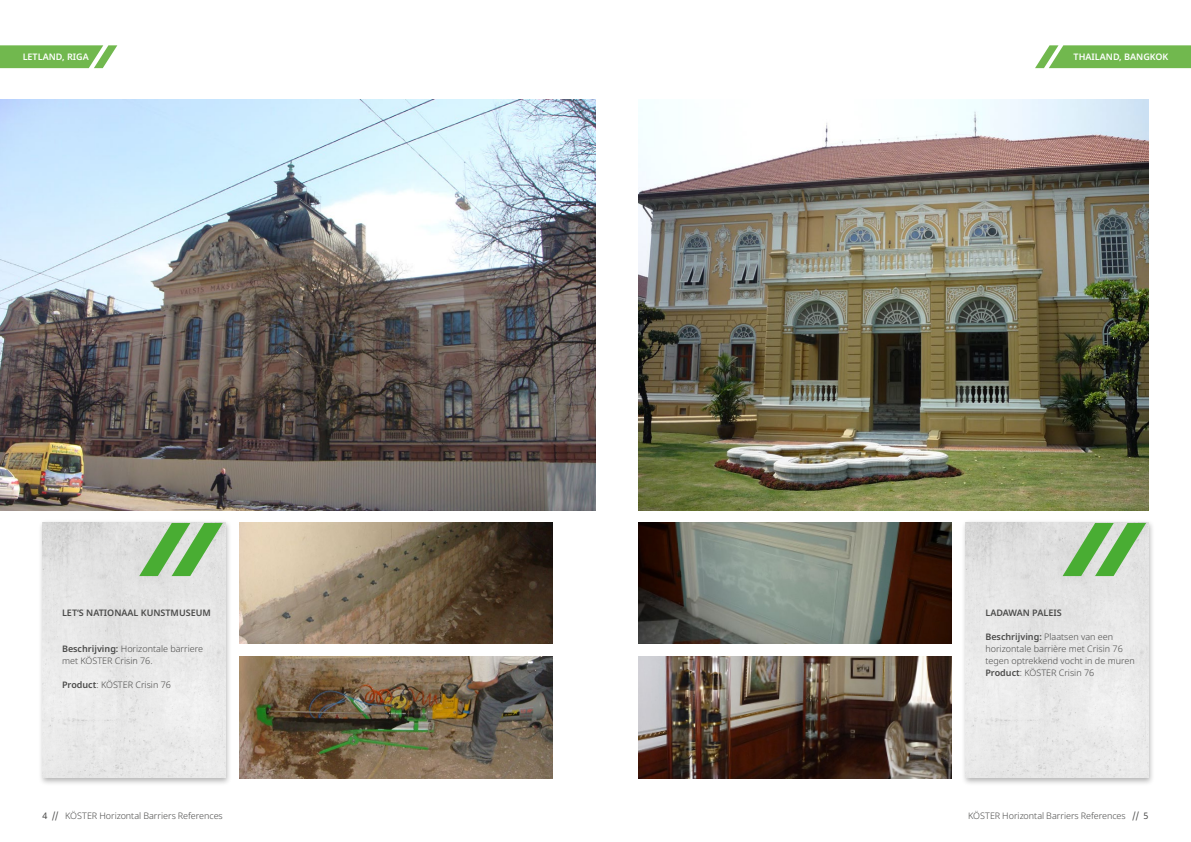
<style>
.page{position:relative;width:1191px;height:842px;background:#fff}
.page>*{position:absolute;margin:0;border:0;box-sizing:border-box;transform-origin:0 0}
.t1{font:300 9px/12px "Noto Sans";color:#4a4a49}
.t2{font:600 9px "Noto Sans";color:#4a4a49}
.t3{font:600 9px "Noto Sans";color:#fff}
.s1{font-weight:600}
.s2{font-weight:400}
</style>
<div class="page">
<svg style="left:0;top:45px;width:117px;height:23px;background:#81c062"></svg>
<div style="left:38px;top:519px;width:194px;height:266px;background:#000;opacity:.3"></div>
<img style="left:43px;top:522px;width:182px;height:255px">
<svg style="left:1035px;top:45px;width:156px;height:23px;background:#7ebe5e"></svg>
<svg style="left:139px;top:523px;width:84px;height:53px;background:#9cc993"></svg>
<div style="left:961px;top:519px;width:194px;height:266px;background:#000;opacity:.3"></div>
<img style="left:966px;top:522px;width:182px;height:255px">
<svg style="left:1062px;top:523px;width:84px;height:53px;background:#9cc993"></svg>
<img style="left:0;top:99px;width:595px;height:411px">
<img style="left:239px;top:522px;width:314px;height:122px">
<img style="left:239px;top:657px;width:314px;height:122px">
<img style="left:638px;top:99px;width:510px;height:411px">
<img style="left:638px;top:522px;width:313px;height:122px">
<img style="left:638px;top:657px;width:313px;height:122px">
<p class="t3" style="left:23px;top:50px;width:68px">LETLAND, RIGA</p>
<p class="t2" style="left:62px;top:607px;width:150px">LET‘S NATIONAAL KUNSTMUSEUM</p>
<p class="t1" style="left:62px;top:643px;width:143px"><span class="s1">Beschrijving:</span> Horizontale barriere met KÖSTER Crisin 76.</p>
<p class="t1" style="left:62px;top:679px;width:110px"><span class="s1">Product</span>: KÖSTER Crisin 76</p>
<p class="t3" style="left:1073px;top:51px;width:96px">THAILAND, BANGKOK</p>
<p class="t2" style="left:985px;top:607px;width:78px">LADAWAN PALEIS</p>
<p class="t1" style="left:985px;top:631px;width:151px"><span class="s1">Beschrijving:</span> Plaatsen van een horizontale barrière met Crisin 76 tegen optrekkend vocht in de muren<br><span class="s1">Product</span>: KÖSTER Crisin 76</p>
<p class="t1" style="left:43px;top:810px;width:182px"><span class="s2">4 //</span> KÖSTER Horizontal Barriers References</p>
<p class="t1" style="left:968px;top:810px;width:182px">KÖSTER Horizontal Barriers References <span class="s2">// 5</span></p>
</div>
